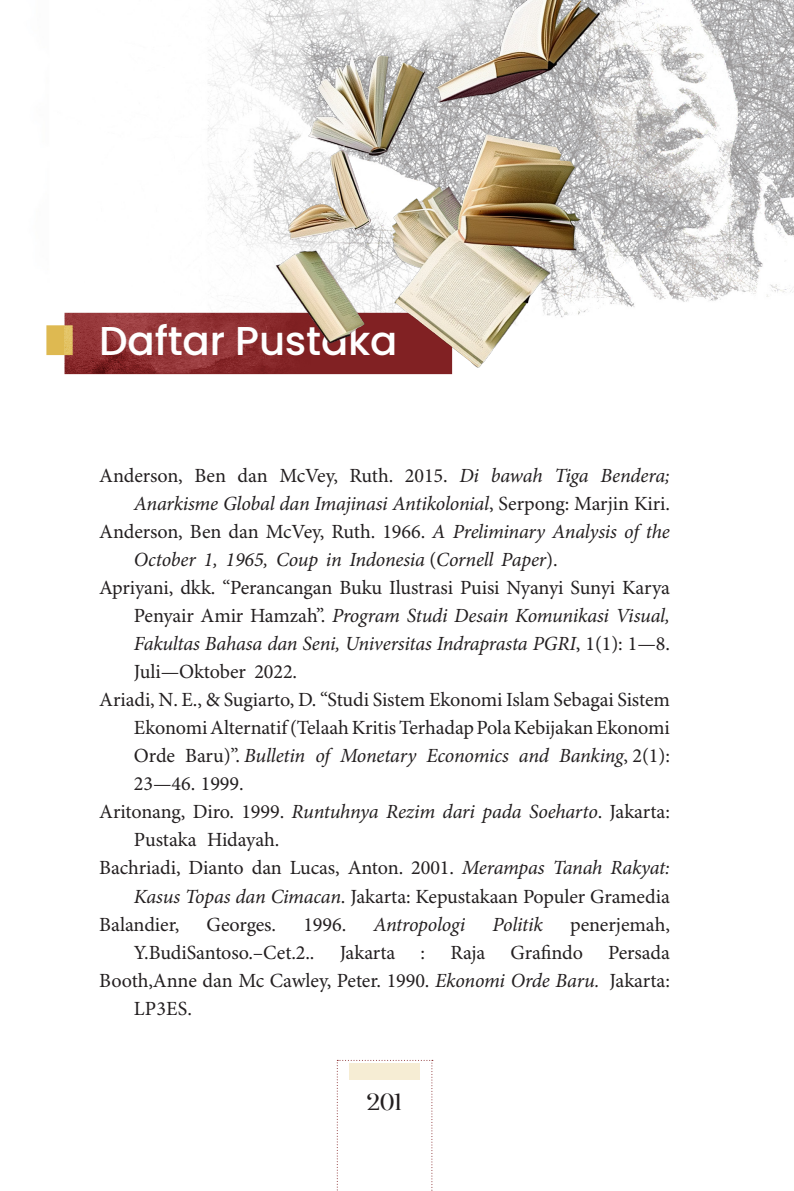
<style>
.page{position:relative;width:794px;height:1191px;background:#fff}
.page>*{position:absolute;margin:0;border:0;box-sizing:border-box;transform-origin:0 0}
.Awal{font:500 40.25px "Poppins";letter-spacing:-.005em;color:#fff}
.t1{font:22.75px "Afterglow";color:#231f20}
.Daftar_pustaka{font:20.12px/28px "Minion Pro";letter-spacing:-.005em;color:#231f20;text-align:justify}
.Daftar_pustaka-2{font:italic 20.12px/28px "Minion Pro";letter-spacing:-.015em;color:#231f20;text-align:right}
.s1{font-style:normal}
.s2{font-style:italic}
</style>
<div class="page">
<img style="left:47px;top:0;width:747px;height:1157px">
<svg style="left:337px;top:1060px;width:96px;height:131px"></svg>
<div style="left:46px;top:325px;width:27px;height:30px;background:#deb951"></div>
<img style="left:64px;top:313px;width:131px;height:61px">
<img style="left:195px;top:0;width:458px;height:571px">
<p class="Awal" style="left:99px;top:318px;width:300px">Daftar Pustaka</p>
<p class="Daftar_pustaka-2" style="left:99px;top:462px;width:572px"><span class="s1">Anderson, Ben dan McVey, Ruth. 2015.</span> Di bawah Tiga Bendera;<br>Anarkisme Global dan Imajinasi Antikolonial<span class="s1">, Serpong: Marjin Kiri.</span></p>
<p class="Daftar_pustaka-2" style="left:134px;top:518px;width:537px;text-align:left;text-indent:-35px"><span class="s1">Anderson, Ben dan McVey, Ruth. 1966.</span> A Preliminary Analysis of the<br>October 1, 1965, Coup in Indonesia <span class="s1">(</span>Cornell Paper<span class="s1">).</span></p>
<p class="Daftar_pustaka" style="left:134px;top:575px;width:537px;text-indent:-35px">Apriyani, dkk. “Perancangan Buku Ilustrasi Puisi Nyanyi Sunyi Karya Penyair Amir Hamzah”. <span class="s2">Program Studi Desain Komunikasi Visual, Fakultas Bahasa dan Seni, Universitas Indraprasta PGRI</span>, 1(1): 1—8.<br>Juli—Oktober 2022.</p>
<p class="Daftar_pustaka" style="left:134px;top:687px;width:537px;text-indent:-35px">Ariadi, N. E., &amp; Sugiarto, D. “Studi Sistem Ekonomi Islam Sebagai Sistem Ekonomi Alternatif (Telaah Kritis Terhadap Pola Kebijakan Ekonomi Orde Baru)”. <span class="s2">Bulletin of Monetary Economics and Banking</span>, 2(1):<br>23—46. 1999.</p>
<p class="Daftar_pustaka" style="left:134px;top:799px;width:537px;text-indent:-35px">Aritonang, Diro. 1999. <span class="s2">Runtuhnya Rezim dari pada Soeharto</span>. Jakarta:<br>Pustaka Hidayah.</p>
<p class="Daftar_pustaka" style="left:99px;top:855px;width:572px;text-align:right">Bachriadi, Dianto dan Lucas, Anton. 2001. <span class="s2">Merampas Tanah Rakyat:<br>Kasus Topas dan Cimacan</span>. Jakarta: Kepustakaan Populer Gramedia</p>
<p class="Daftar_pustaka" style="left:99px;top:911px;width:82px">Balandier,</p>
<p class="Daftar_pustaka" style="left:207px;top:911px;width:71px">Georges.</p>
<p class="Daftar_pustaka" style="left:303px;top:911px;width:44px">1996.</p>
<p class="Daftar_pustaka-2" style="left:373px;top:910px;width:93px">Antropologi</p>
<p class="Daftar_pustaka-2" style="left:492px;top:910px;width:52px">Politik</p>
<p class="Daftar_pustaka" style="left:570px;top:911px;width:101px">penerjemah,</p>
<p class="Daftar_pustaka" style="left:134px;top:939px;width:182px">Y.BudiSantoso.–Cet.2..</p>
<p class="Daftar_pustaka" style="left:340px;top:939px;width:57px">Jakarta</p>
<p class="Daftar_pustaka" style="left:421px;top:939px;width:66px">: Raja</p>
<p class="Daftar_pustaka" style="left:510px;top:939px;width:74px">Grafindo</p>
<p class="Daftar_pustaka" style="left:608px;top:939px;width:63px">Persada</p>
<p class="Daftar_pustaka" style="left:134px;top:967px;width:537px;text-indent:-35px">Booth,Anne dan Mc Cawley, Peter. 1990. <span class="s2">Ekonomi Orde Baru.</span> Jakarta:<br>LP3ES.</p>
<p class="t1" style="left:367px;top:1089px;width:37px">201</p>
</div>
